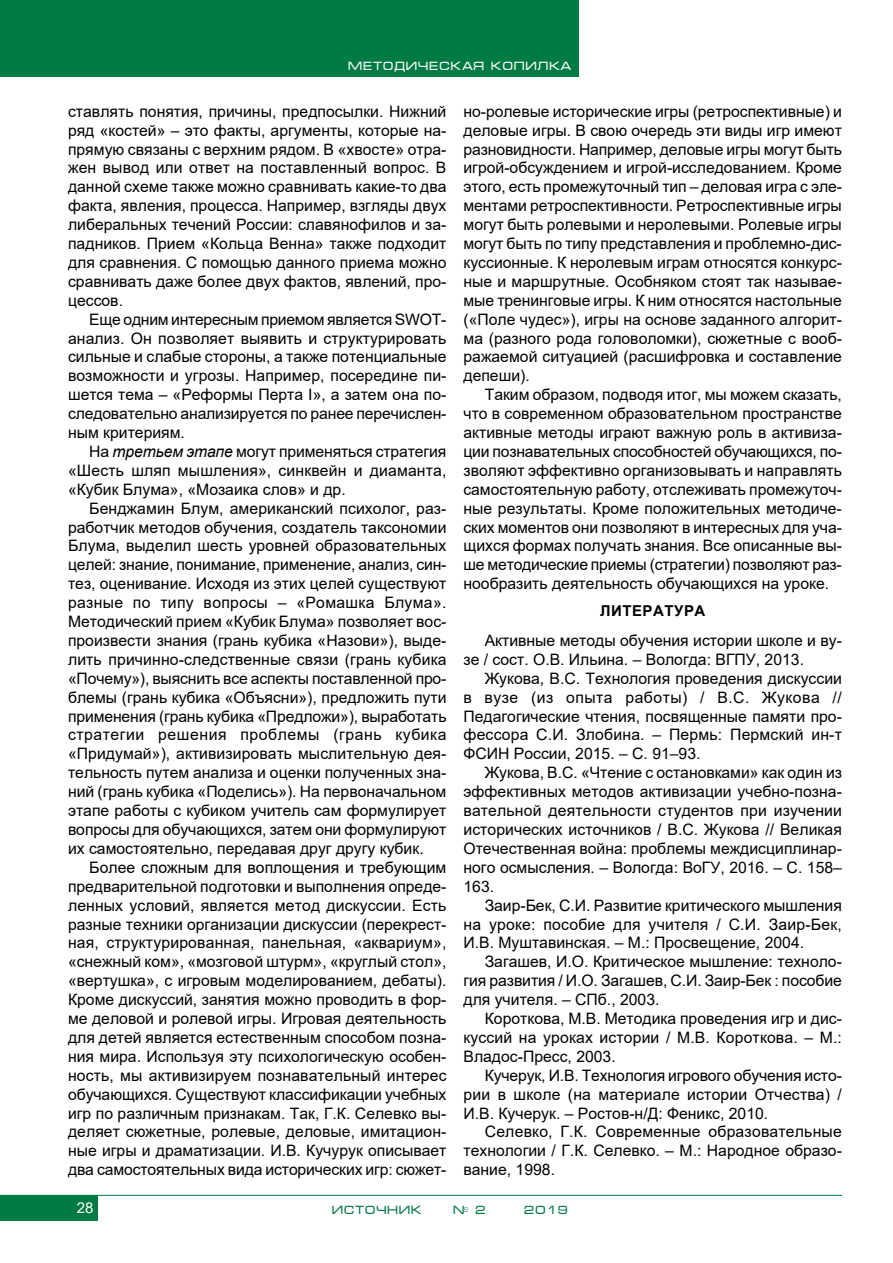
<style>
.page{position:relative;width:893px;height:1263px;background:#fff}
.page>*{position:absolute;margin:0;border:0;box-sizing:border-box;transform-origin:0 0}
.t1{font:15.75px/18.9px "Arial";color:#000;text-align:justify}
.t2{font:700 15px "Arial";letter-spacing:.035em;color:#000}
.t3{font:15px "Arial";color:#fff}
.t4{font:12px "Micra";color:#fff}
.t5{font:12px "Micra";color:#007a43}
.s1{font-style:italic}
</style>
<div class="page">
<div style="left:0;top:1195px;width:98px;height:26px;background:#007a43"></div>
<hr style="left:0;top:1195px;width:842px;height:1px;background:#007a43">
<div style="left:0;top:0;width:578px;height:77px;background:#007a43"></div>
<p class="t4" style="left:348px;top:60px;width:226px">методическая копилка</p>
<p class="t1" style="left:68px;top:102px;width:380px">ставлять понятия, причины, предпосылки. Нижний ряд «костей» – это факты, аргументы, которые на&shy;прямую связаны с верхним рядом. В «хвосте» отра&shy;жен вывод или ответ на поставленный вопрос. В данной схеме также можно сравнивать какие-то два факта, явления, процесса. Например, взгляды двух либеральных течений России: славянофилов и за&shy;падников. Прием «Кольца Венна» также подходит для сравнения. С помощью данного приема можно сравнивать даже более двух фактов, явлений, про&shy;цессов.</p>
<p class="t1" style="left:68px;top:310px;width:380px;text-indent:21px">Еще одним интересным приемом является SWOT&shy;анализ. Он позволяет выявить и структурировать сильные и слабые стороны, а также потенциальные возможности и угрозы. Например, посередине пи&shy;шется тема – «Реформы Перта I», а затем она по&shy;следовательно анализируется по ранее перечислен&shy;ным критериям.</p>
<p class="t1" style="left:68px;top:442px;width:380px;text-indent:21px">На <span class="s1">третьем этапе</span> могут применяться стратегия «Шесть шляп мышления», синквейн и диаманта, «Кубик Блума», «Мозаика слов» и др.</p>
<p class="t1" style="left:68px;top:499px;width:380px;text-indent:21px">Бенджамин Блум, американский психолог, раз&shy;работчик методов обучения, создатель таксономии Блума, выделил шесть уровней образовательных целей: знание, понимание, применение, анализ, син&shy;тез, оценивание. Исходя из этих целей существуют разные по типу вопросы – «Ромашка Блума».<br>Методический прием «Кубик Блума» позволяет вос&shy;произвести знания (грань кубика «Назови»), выде&shy;лить причинно-следственные связи (грань кубика «Почему»), выяснить все аспекты поставленной про&shy;блемы (грань кубика «Объясни»), предложить пути применения (грань кубика «Предложи»), выработать стратегии решения проблемы (грань кубика «Придумай»), активизировать мыслительную дея&shy;тельность путем анализа и оценки полученных зна&shy;ний (грань кубика «Поделись»). На первоначальном этапе работы с кубиком учитель сам формулирует вопросы для обучающихся, затем они формулируют их самостоятельно, передавая друг другу кубик.</p>
<p class="t1" style="left:68px;top:858px;width:380px;text-indent:21px">Более сложным для воплощения и требующим предварительной подготовки и выполнения опреде&shy;ленных условий, является метод дискуссии. Есть разные техники организации дискуссии (перекрест&shy;ная, структурированная, панельная, «аквариум», «снежный ком», «мозговой штурм», «круглый стол», «вертушка», с игровым моделированием, дебаты).<br>Кроме дискуссий, занятия можно проводить в фор&shy;ме деловой и ролевой игры. Игровая деятельность для детей является естественным способом позна&shy;ния мира. Используя эту психологическую особен&shy;ность, мы активизируем познавательный интерес обучающихся. Существуют классификации учебных игр по различным признакам. Так, Г.К. Селевко вы&shy;деляет сюжетные, ролевые, деловые, имитацион&shy;ные игры и драматизации. И.В. Кучурук описывает два самостоятельных вида исторических игр: сюжет-</p>
<p class="t1" style="left:463px;top:102px;width:380px">но-ролевые исторические игры (ретроспективные) и деловые игры. В свою очередь эти виды игр имеют разновидности. Например, деловые игры могут быть игрой-обсуждением и игрой-исследованием. Кроме этого, есть промежуточный тип – деловая игра с эле&shy;ментами ретроспективности. Ретроспективные игры могут быть ролевыми и неролевыми. Ролевые игры могут быть по типу представления и проблемно-дис&shy;куссионные. К неролевым играм относятся конкурс&shy;ные и маршрутные. Особняком стоят так называе&shy;мые тренинговые игры. К ним относятся настольные («Поле чудес»), игры на основе заданного алгорит&shy;ма (разного рода головоломки), сюжетные с вооб&shy;ражаемой ситуацией (расшифровка и составление депеши).</p>
<p class="t1" style="left:463px;top:385px;width:380px;text-indent:21px">Таким образом, подводя итог, мы можем сказать, что в современном образовательном пространстве активные методы играют важную роль в активиза&shy;ции познавательных способностей обучающихся, по&shy;зволяют эффективно организовывать и направлять самостоятельную работу, отслеживать промежуточ&shy;ные результаты. Кроме положительных методиче&shy;ских моментов они позволяют в интересных для уча&shy;щихся формах получать знания. Все описанные вы&shy;ше методические приемы (стратегии) позволяют раз&shy;нообразить деятельность обучающихся на уроке.</p>
<p class="t2" style="left:600px;top:600px;width:86px">Литература</p>
<p class="t1" style="left:463px;top:631px;width:380px;text-indent:21px">Активные методы обучения истории школе и ву&shy;зе / сост. О.В. Ильина. – Вологда: ВГПУ, 2013.</p>
<p class="t1" style="left:463px;top:669px;width:380px;text-indent:21px">Жукова, В.С. Технология проведения дискуссии в вузе (из опыта работы) / В.С. Жукова // Педагогические чтения, посвященные памяти про&shy;фессора С.И. Злобина. – Пермь: Пермский ин-т ФСИН России, 2015. – С. 91–93.</p>
<p class="t1" style="left:463px;top:763px;width:380px;text-indent:21px">Жукова, В.С. «Чтение с остановками» как один из эффективных методов активизации учебно-позна&shy;вательной деятельности студентов при изучении исторических источников / В.С. Жукова // Великая Отечественная война: проблемы междисциплинар&shy;ного осмысления. – Вологда: ВоГУ, 2016. – С. 158– 163.</p>
<p class="t1" style="left:463px;top:895px;width:380px;text-indent:21px">Заир-Бек, С.И. Развитие критического мышления на уроке: пособие для учителя / С.И. Заир-Бек, И.В. Муштавинская. – М.: Просвещение, 2004.</p>
<p class="t1" style="left:463px;top:952px;width:380px;text-indent:21px">Загашев, И.О. Критическое мышление: техноло&shy;гия развития / И.О. Загашев, С.И. Заир-Бек : пособие для учителя. – СПб., 2003.</p>
<p class="t1" style="left:463px;top:1009px;width:380px;text-indent:21px">Короткова, М.В. Методика проведения игр и дис&shy;куссий на уроках истории / М.В. Короткова. – М.:<br>Владос-Пресс, 2003.</p>
<p class="t1" style="left:463px;top:1066px;width:380px;text-indent:21px">Кучерук, И.В. Технология игрового обучения исто&shy;рии в школе (на материале истории Отчества) / И.В. Кучерук. – Ростов-н/Д: Феникс, 2010.</p>
<p class="t1" style="left:463px;top:1122px;width:380px;text-indent:21px">Селевко, Г.К. Современные образовательные технологии / Г.К. Селевко. – М.: Народное образо&shy;вание, 1998.</p>
<p class="t3" style="left:77px;top:1198px;width:18px">28</p>
<p class="t5" style="left:332px;top:1203px;width:92px">ИСТОЧНИК</p>
<p class="t5" style="left:453px;top:1203px;width:35px">№ 2</p>
<p class="t5" style="left:524px;top:1203px;width:46px">2019</p>
</div>
